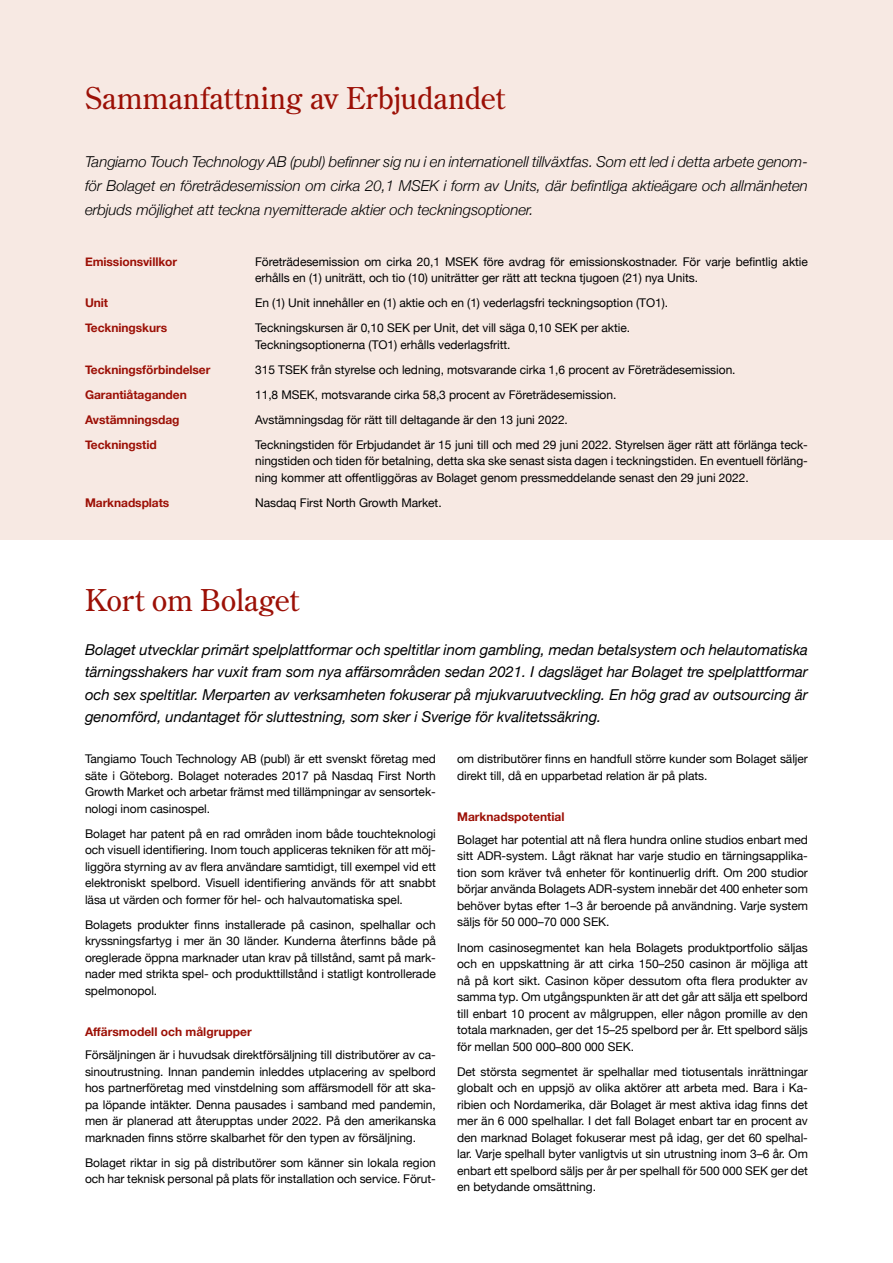
<style>
.page{position:relative;width:893px;height:1263px;background:#fff}
.page>*{position:absolute;margin:0;border:0;box-sizing:border-box;transform-origin:0 0}
.t1{font:30px "Century Old Style";letter-spacing:.005em;color:#9c1006}
.t2{font:italic 15px/22.5px "Helvetica Neue";letter-spacing:-.005em;color:#000;text-align:justify}
.t3{font:italic 300 15px/24px "Helvetica Neue";letter-spacing:-.005em;color:#000;text-align:justify}
.t4{font:12px/16.5px "Helvetica Neue";letter-spacing:-.005em;color:#000;text-align:justify}
.t5{font:700 12px "Helvetica Neue";letter-spacing:-.005em;color:#9c1006}
</style>
<div class="page">
<div style="left:0;top:0;width:893px;height:540px;background:#f6e6de"></div>
<h1 class="t1" style="left:85px;top:79px;width:422px">Sammanfattning av Erbjudandet</h1>
<p class="t3" style="left:85px;top:149px;width:724px">Tangiamo Touch Technology AB (publ) befinner sig nu i en internationell tillväxtfas. Som ett led i detta arbete genom&shy;för Bolaget en företrädesemission om cirka 20,1 MSEK i form av Units, där befintliga aktieägare och allmänheten erbjuds möjlighet att teckna nyemitterade aktier och teckningsoptioner.</p>
<p class="t5" style="left:85px;top:252px;width:94px">Emissionsvillkor</p>
<p class="t4" style="left:255px;top:254px;width:554px">Företrädesemission om cirka 20,1 MSEK före avdrag för emissionskostnader. För varje befintlig aktie erhålls en (1) uniträtt, och tio (10) uniträtter ger rätt att teckna tjugoen (21) nya Units.</p>
<p class="t5" style="left:85px;top:293px;width:25px">Unit</p>
<p class="t4" style="left:255px;top:295px;width:414px">En (1) Unit innehåller en (1) aktie och en (1) vederlagsfri teckningsoption (TO1).</p>
<p class="t5" style="left:85px;top:318px;width:84px">Teckningskurs</p>
<p class="t4" style="left:255px;top:320px;width:377px">Teckningskursen är 0,10 SEK per Unit, det vill säga 0,10 SEK per aktie.<br>Teckningsoptionerna (TO1) erhålls vederlagsfritt.</p>
<p class="t5" style="left:85px;top:360px;width:127px">Teckningsförbindelser</p>
<p class="t4" style="left:255px;top:362px;width:482px">315 TSEK från styrelse och ledning, motsvarande cirka 1,6 procent av Företrädesemission.</p>
<p class="t5" style="left:85px;top:385px;width:103px">Garantiåtaganden</p>
<p class="t4" style="left:255px;top:387px;width:363px">11,8 MSEK, motsvarande cirka 58,3 procent av Företrädesemission.</p>
<p class="t5" style="left:85px;top:410px;width:96px">Avstämningsdag</p>
<p class="t4" style="left:255px;top:412px;width:314px">Avstämningsdag för rätt till deltagande är den 13 juni 2022.</p>
<p class="t5" style="left:85px;top:435px;width:73px">Teckningstid</p>
<p class="t4" style="left:255px;top:437px;width:554px">Teckningstiden för Erbjudandet är 15 juni till och med 29 juni 2022. Styrelsen äger rätt att förlänga teck&shy;ningstiden och tiden för betalning, detta ska ske senast sista dagen i teckningstiden. En eventuell förläng&shy;ning kommer att offentliggöras av Bolaget genom pressmeddelande senast den 29 juni 2022.</p>
<p class="t5" style="left:85px;top:493px;width:86px">Marknadsplats</p>
<p class="t4" style="left:255px;top:495px;width:188px">Nasdaq First North Growth Market.</p>
<h1 class="t1" style="left:85px;top:581px;width:215px">Kort om Bolaget</h1>
<p class="t2" style="left:85px;top:639px;width:724px">Bolaget utvecklar primärt spelplattformar och speltitlar inom gambling, medan betalsystem och helautomatiska tärningsshakers har vuxit fram som nya affärsområden sedan 2021. I dagsläget har Bolaget tre spelplattformar och sex speltitlar. Merparten av verksamheten fokuserar på mjukvaruutveckling. En hög grad av outsourcing är genomförd, undantaget för sluttestning, som sker i Sverige för kvalitetssäkring.</p>
<p class="t4" style="left:85px;top:751px;width:352px">Tangiamo Touch Technology AB (publ) är ett svenskt företag med säte i Göteborg. Bolaget noterades 2017 på Nasdaq First North Growth Market och arbetar främst med tillämpningar av sensortek&shy;nologi inom casinospel.</p>
<p class="t4" style="left:85px;top:826px;width:352px">Bolaget har patent på en rad områden inom både touchteknologi och visuell identifiering. Inom touch appliceras tekniken för att möj&shy;liggöra styrning av av flera användare samtidigt, till exempel vid ett elektroniskt spelbord. Visuell identifiering används för att snabbt läsa ut värden och former för hel- och halvautomatiska spel.</p>
<p class="t4" style="left:85px;top:917px;width:352px">Bolagets produkter finns installerade på casinon, spelhallar och kryssningsfartyg i mer än 30 länder. Kunderna återfinns både på oreglerade öppna marknader utan krav på tillstånd, samt på mark&shy;nader med strikta spel- och produkttillstånd i statligt kontrollerade spelmonopol.</p>
<p class="t5" style="left:85px;top:1022px;width:168px">Affärsmodell och målgrupper</p>
<p class="t4" style="left:85px;top:1047px;width:352px">Försäljningen är i huvudsak direktförsäljning till distributörer av ca&shy;sinoutrustning. Innan pandemin inleddes utplacering av spelbord hos partnerföretag med vinstdelning som affärsmodell för att ska&shy;pa löpande intäkter. Denna pausades i samband med pandemin, men är planerad att återupptas under 2022. På den amerikanska marknaden finns större skalbarhet för den typen av försäljning.</p>
<p class="t4" style="left:85px;top:1155px;width:352px">Bolaget riktar in sig på distributörer som känner sin lokala region och har teknisk personal på plats för installation och service. Förut-</p>
<p class="t4" style="left:457px;top:751px;width:352px">om distributörer finns en handfull större kunder som Bolaget säljer direkt till, då en upparbetad relation är på plats.</p>
<p class="t5" style="left:457px;top:807px;width:109px">Marknadspotential</p>
<p class="t4" style="left:457px;top:832px;width:352px">Bolaget har potential att nå flera hundra online studios enbart med sitt ADR-system. Lågt räknat har varje studio en tärningsapplika&shy;tion som kräver två enheter för kontinuerlig drift. Om 200 studior börjar använda Bolagets ADR-system innebär det 400 enheter som behöver bytas efter 1–3 år beroende på användning. Varje system säljs för 50 000–70 000 SEK.</p>
<p class="t4" style="left:457px;top:940px;width:352px">Inom casinosegmentet kan hela Bolagets produktportfolio säljas och en uppskattning är att cirka 150–250 casinon är möjliga att nå på kort sikt. Casinon köper dessutom ofta flera produkter av samma typ. Om utgångspunkten är att det går att sälja ett spelbord till enbart 10 procent av målgruppen, eller någon promille av den totala marknaden, ger det 15–25 spelbord per år. Ett spelbord säljs för mellan 500 000–800 000 SEK.</p>
<p class="t4" style="left:457px;top:1064px;width:352px">Det största segmentet är spelhallar med tiotusentals inrättningar globalt och en uppsjö av olika aktörer att arbeta med. Bara i Ka&shy;ribien och Nordamerika, där Bolaget är mest aktiva idag finns det mer än 6 000 spelhallar. I det fall Bolaget enbart tar en procent av den marknad Bolaget fokuserar mest på idag, ger det 60 spelhal&shy;lar. Varje spelhall byter vanligtvis ut sin utrustning inom 3–6 år. Om enbart ett spelbord säljs per år per spelhall för 500 000 SEK ger det en betydande omsättning.</p>
</div>
